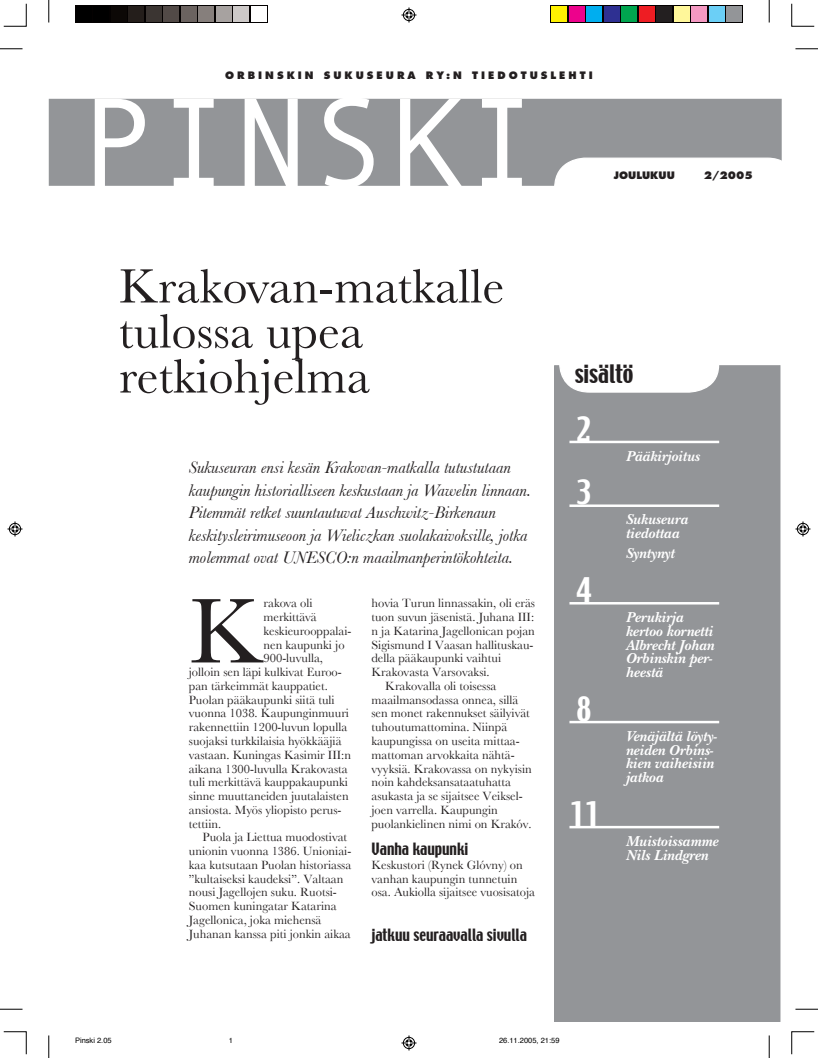
<style>
.page{position:relative;width:818px;height:1058px;background:#fff}
.page>*{position:absolute;margin:0;border:0;box-sizing:border-box;transform-origin:0 0}
.t1{font:127.5px "Andale Mono";letter-spacing:.005em;color:#fff}
.Anfangi_5{font:95.62px "Baskerville";color:#231f20}
.Otsikko_40_Baskerville{font:50px/45px "Baskerville";color:#231f20}
.Sisällys_numerot{font:30px "Techno";color:#fff}
.Otsikko_18{font:22.5px "Techno";color:#231f20}
.Ingressi{font:italic 17.5px/22.5px "Baskerville";color:#231f20}
.Sisällys_tekstit{font:italic 700 15px/13.8px "New Baskerville";color:#fff}
.Otsikko_12{font:15px "Techno";color:#231f20}
.Leipäteksti_sisennys{font:12.5px/13.8px "Baskerville";color:#231f20}
.Anfangi_5-2{font:12.5px "Baskerville";color:#231f20}
.Leipäteksti{font:12.5px/13.8px "Baskerville";color:#231f20}
.t2{font:800 10px "Futura";letter-spacing:.3em;color:#231f20}
.t3{font:800 10px "Futura";color:#231f20}
.t4{font:7.5px "Helvetica";color:#000}
</style>
<div class="page">
<div style="left:49px;top:99px;width:732px;height:86px;background:#939598"></div>
<div style="left:49px;top:99px;width:732px;height:87px;border:1px solid #939598"></div>
<div style="left:554px;top:366px;width:225px;height:655px;background:#939598"></div>
<div style="left:554px;top:365px;width:226px;height:656px;border:1px solid #939598"></div>
<svg style="left:553px;top:157px;width:229px;height:29px;background:#f8f9f9"></svg>
<svg style="left:558px;top:365px;width:161px;height:27px;background:#f6f6f7"></svg>
<hr style="left:569px;top:440px;width:150px;height:3px;background:#fff">
<hr style="left:569px;top:504px;width:150px;height:3px;background:#fff">
<hr style="left:569px;top:602px;width:150px;height:2px;background:#fff">
<hr style="left:569px;top:720px;width:150px;height:3px;background:#fff">
<hr style="left:569px;top:825px;width:150px;height:3px;background:#fff">
<svg style="left:75px;top:5px;width:193px;height:17px"></svg>
<div style="left:76px;top:6px;width:15px;height:15px;background:#000"></div>
<div style="left:94px;top:6px;width:15px;height:15px;background:#000"></div>
<div style="left:111px;top:6px;width:15px;height:15px;background:#0c0806"></div>
<div style="left:129px;top:6px;width:15px;height:15px;background:#241e1b"></div>
<div style="left:146px;top:6px;width:15px;height:15px;background:#3b3532"></div>
<div style="left:164px;top:6px;width:15px;height:15px;background:#524a47"></div>
<div style="left:181px;top:6px;width:15px;height:15px;background:#6b6360"></div>
<div style="left:199px;top:6px;width:15px;height:15px;background:#867f7c"></div>
<div style="left:216px;top:6px;width:15px;height:15px;background:#a7a2a0"></div>
<div style="left:234px;top:6px;width:15px;height:15px;background:#cdc9c8"></div>
<div style="left:251px;top:6px;width:15px;height:15px;background:#fff"></div>
<svg style="left:550px;top:5px;width:192px;height:17px"></svg>
<div style="left:551px;top:6px;width:15px;height:15px;background:#fff101"></div>
<div style="left:569px;top:6px;width:15px;height:15px;background:#ed028c"></div>
<div style="left:586px;top:6px;width:15px;height:15px;background:#00aeef"></div>
<div style="left:604px;top:6px;width:15px;height:15px;background:#2e3092"></div>
<div style="left:621px;top:6px;width:15px;height:15px;background:#00a54f"></div>
<div style="left:639px;top:6px;width:15px;height:15px;background:#ee1d23"></div>
<div style="left:656px;top:6px;width:15px;height:15px;background:#231f20"></div>
<div style="left:674px;top:6px;width:15px;height:15px;background:#fff79a"></div>
<div style="left:691px;top:6px;width:15px;height:15px;background:#f499c2"></div>
<div style="left:709px;top:6px;width:15px;height:15px;background:#6bcff6"></div>
<div style="left:726px;top:6px;width:15px;height:15px;background:#939598"></div>
<svg style="left:49px;top:0;width:1px;height:22px"></svg>
<svg style="left:0;top:49px;width:22px;height:1px"></svg>
<svg style="left:769px;top:0;width:1px;height:22px"></svg>
<svg style="left:795px;top:49px;width:23px;height:1px"></svg>
<svg style="left:49px;top:1035px;width:1px;height:23px"></svg>
<svg style="left:0;top:1009px;width:22px;height:1px"></svg>
<svg style="left:769px;top:1035px;width:1px;height:23px"></svg>
<svg style="left:795px;top:1009px;width:23px;height:1px"></svg>
<svg style="left:3px;top:3px;width:24px;height:24px"></svg>
<svg style="left:791px;top:3px;width:23px;height:24px"></svg>
<svg style="left:3px;top:1031px;width:24px;height:23px"></svg>
<svg style="left:791px;top:1031px;width:23px;height:23px"></svg>
<svg style="left:401px;top:8px;width:15px;height:14px"></svg>
<svg style="left:401px;top:1035px;width:15px;height:15px"></svg>
<svg style="left:8px;top:521px;width:14px;height:15px"></svg>
<svg style="left:795px;top:521px;width:15px;height:15px"></svg>
<p class="t2" style="left:225px;top:69px;width:369px">ORBINSKIN SUKUSEURA RY:N TIEDOTUSLEHTI</p>
<p class="t1" style="left:79px;top:71px;width:463px">PINSKI</p>
<p class="t3" style="left:613px;top:169px;width:62px">JOULUKUU</p>
<p class="t2" style="left:704px;top:169px;width:50px">2/2005</p>
<p class="Otsikko_40_Baskerville" style="left:119px;top:263px;width:387px">Krakovan-matkalle tulossa upea retkiohjelma</p>
<p class="Ingressi" style="left:189px;top:456px;width:344px">Sukuseuran ensi kesän Krakovan-matkalla tutustutaan kaupungin historialliseen keskustaan ja Wawelin linnaan.<br>Pitemmät retket suuntautuvat Auschwitz-Birkenaun keskitysleirimuseoon ja Wieliczkan suolakaivoksille, jotka molemmat ovat UNESCO:n maailmanperintökohteita.</p>
<p class="Leipäteksti_sisennys" style="left:371px;top:596px;width:165px">hovia Turun linnassakin, oli eräs tuon suvun jäsenistä. Juhana III: n ja Katarina Jagellonican pojan<br>Sigismund I Vaasan hallituskau&shy;della pääkaupunki vaihtui<br>Krakovasta Varsovaksi.</p>
<p class="Leipäteksti_sisennys" style="left:371px;top:679px;width:162px;text-indent:14px">Krakovalla oli toisessa maailmansodassa onnea, sillä sen monet rakennukset säilyivät tuhoutumattomina. Niinpä kaupungissa on useita mittaa&shy;mattoman arvokkaita nähtä&shy;vyyksiä. Krakovassa on nykyisin noin kahdeksansataatuhatta asukasta ja se sijaitsee Veiksel&shy;joen varrella. Kaupungin puolankielinen nimi on Krakóv.</p>
<p class="Otsikko_12" style="left:371px;top:838px;width:98px">Vanha kaupunki</p>
<p class="Leipäteksti" style="left:371px;top:857px;width:165px">Keskustori (Rynek Glóvny) on vanhan kaupungin tunnetuin osa. Aukiolla sijaitsee vuosisatoja</p>
<p class="Otsikko_12" style="left:371px;top:925px;width:157px">jatkuu seuraavalla sivulla</p>
<p class="Anfangi_5" style="left:189px;top:575px;width:76px">K</p>
<p class="Anfangi_5-2" style="left:263px;top:596px;width:51px">rakova oli</p>
<p class="Anfangi_5-2" style="left:263px;top:609px;width:54px">merkittävä</p>
<p class="Anfangi_5-2" style="left:263px;top:623px;width:89px">keskieurooppalai-</p>
<p class="Anfangi_5-2" style="left:263px;top:637px;width:82px">nen kaupunki jo</p>
<p class="Anfangi_5-2" style="left:263px;top:651px;width:61px">900-luvulla,</p>
<p class="Anfangi_5-2" style="left:189px;top:664px;width:154px">jolloin sen läpi kulkivat Euroo-</p>
<p class="Anfangi_5-2" style="left:189px;top:678px;width:140px">pan tärkeimmät kauppatiet.</p>
<p class="Anfangi_5-2" style="left:189px;top:692px;width:147px">Puolan pääkaupunki siitä tuli</p>
<p class="Anfangi_5-2" style="left:189px;top:706px;width:162px">vuonna 1038. Kaupunginmuuri</p>
<p class="Anfangi_5-2" style="left:189px;top:719px;width:160px">rakennettiin 1200-luvun lopulla</p>
<p class="Anfangi_5-2" style="left:189px;top:733px;width:154px">suojaksi turkkilaisia hyökkääjiä</p>
<p class="Anfangi_5-2" style="left:189px;top:747px;width:164px">vastaan. Kuningas Kasimir III:n</p>
<p class="Anfangi_5-2" style="left:189px;top:761px;width:160px">aikana 1300-luvulla Krakovasta</p>
<p class="Anfangi_5-2" style="left:189px;top:774px;width:161px">tuli merkittävä kauppakaupunki</p>
<p class="Anfangi_5-2" style="left:189px;top:788px;width:161px">sinne muuttaneiden juutalaisten</p>
<p class="Anfangi_5-2" style="left:189px;top:802px;width:154px">ansiosta. Myös yliopisto perus-</p>
<p class="Anfangi_5-2" style="left:189px;top:816px;width:34px">tettiin.</p>
<p class="Leipäteksti_sisennys" style="left:189px;top:830px;width:164px;text-indent:14px">Puola ja Liettua muodostivat unionin vuonna 1386. Unioniai&shy;kaa kutsutaan Puolan historiassa ”kultaiseksi kaudeksi”. Valtaan nousi Jagellojen suku. Ruotsi-<br>Suomen kuningatar Katarina<br>Jagellonica, joka miehensä<br>Juhanan kanssa piti jonkin aikaa</p>
<p class="Otsikko_18" style="left:574px;top:359px;width:60px">sisältö</p>
<p class="Sisällys_numerot" style="left:576px;top:408px;width:16px">2</p>
<p class="Sisällys_tekstit" style="left:625px;top:449px;width:75px">Pääkirjoitus</p>
<p class="Sisällys_numerot" style="left:576px;top:472px;width:16px">3</p>
<p class="Sisällys_tekstit" style="left:625px;top:513px;width:64px">Sukuseura tiedottaa</p>
<p class="Sisällys_tekstit" style="left:625px;top:546px;width:50px">Syntynyt</p>
<p class="Sisällys_numerot" style="left:576px;top:569px;width:16px">4</p>
<p class="Sisällys_tekstit" style="left:625px;top:610px;width:90px">Perukirja kertoo kornetti<br>Albrecht Johan<br>Orbinskin per&shy;heestä</p>
<p class="Sisällys_numerot" style="left:576px;top:688px;width:16px">8</p>
<p class="Sisällys_tekstit" style="left:625px;top:729px;width:92px">Venäjältä löyty&shy;neiden Orbins&shy;kien vaiheisiin jatkoa</p>
<p class="Sisällys_numerot" style="left:569px;top:793px;width:31px">11</p>
<p class="Sisällys_tekstit" style="left:625px;top:834px;width:94px">Muistoissamme<br>Nils Lindgren</p>
<p class="t4" style="left:75px;top:1035px;width:38px">Pinski 2.05</p>
<p class="t4" style="left:229px;top:1035px;width:6px">1</p>
<p class="t4" style="left:499px;top:1035px;width:62px">26.11.2005, 21:59</p>
</div>
